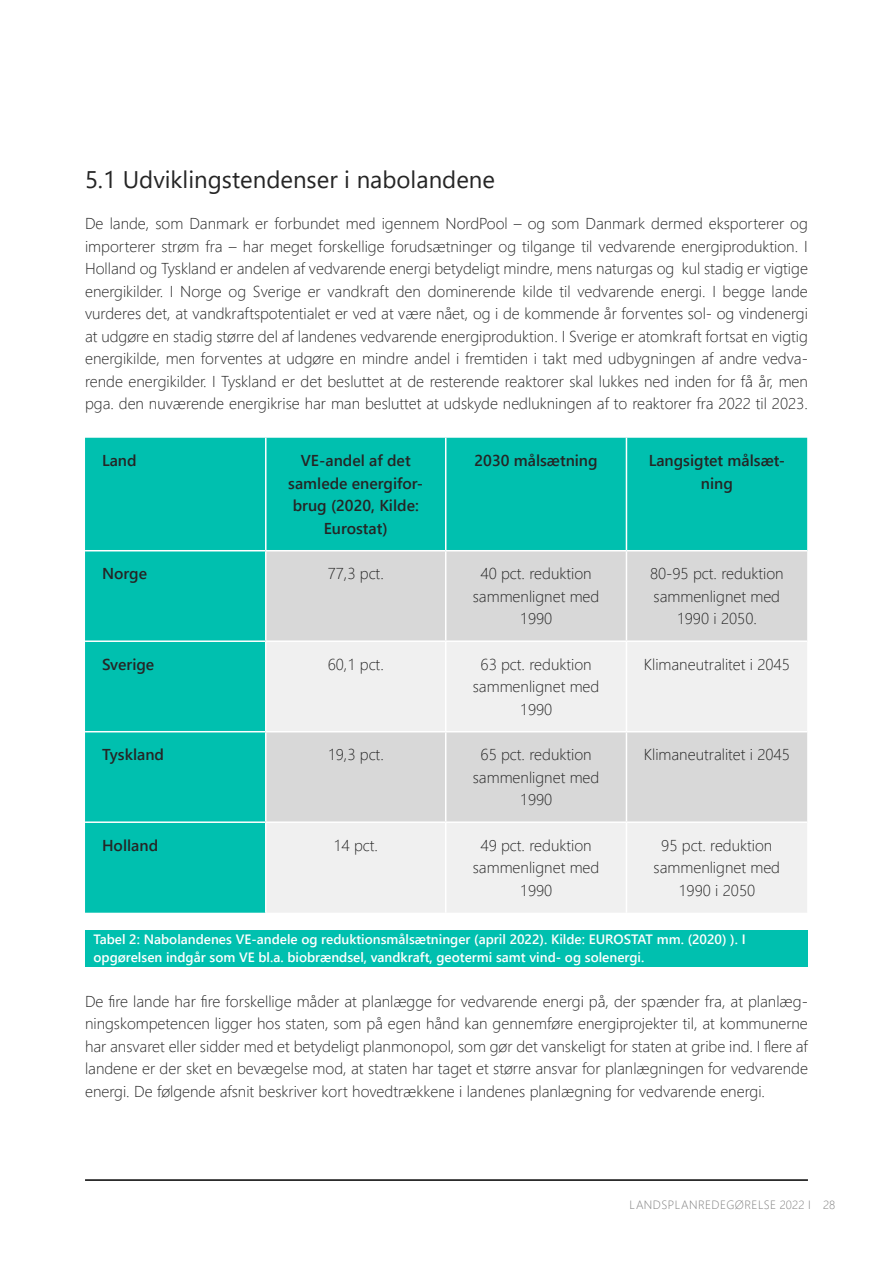
<style>
.page{position:relative;width:893px;height:1263px;background:#fff}
.page>*{position:absolute;margin:0;border:0;box-sizing:border-box;transform-origin:0 0}
.t1{font:24px "Segoe UI";color:#252525}
.t2{font:300 15.75px/22.5px "Segoe UI";color:#252525;text-align:center}
.t3{font:600 15.75px/22.5px "Segoe UI";color:#252525;text-align:center}
.t4{font:600 13.5px/18px "Segoe UI";color:#fff}
.t5{font:300 12px "Segoe UI";letter-spacing:.035em;color:#828282}
</style>
<div class="page">
<div style="left:85px;top:438px;width:722px;height:475px;background:#00c0af"></div>
<div style="left:266px;top:551px;width:541px;height:89px;background:#d8d8d8"></div>
<svg style="left:266px;top:642px;width:541px;height:271px;fill:#f0f0f0"></svg>
<hr style="left:626px;top:438px;width:1px;height:112px;background:#fff">
<hr style="left:626px;top:551px;width:1px;height:89px;background:#fff">
<hr style="left:626px;top:642px;width:1px;height:89px;background:#fff">
<hr style="left:626px;top:732px;width:1px;height:89px;background:#fff">
<hr style="left:626px;top:823px;width:1px;height:90px;background:#fff">
<hr style="left:445px;top:438px;width:1px;height:112px;background:#fff">
<hr style="left:445px;top:551px;width:1px;height:89px;background:#fff">
<hr style="left:445px;top:642px;width:1px;height:89px;background:#fff">
<hr style="left:445px;top:732px;width:1px;height:89px;background:#fff">
<hr style="left:445px;top:823px;width:1px;height:90px;background:#fff">
<hr style="left:265px;top:438px;width:1px;height:112px;background:#fff">
<hr style="left:265px;top:642px;width:1px;height:89px;background:#fff">
<hr style="left:265px;top:732px;width:1px;height:89px;background:#fff">
<hr style="left:265px;top:823px;width:1px;height:90px;background:#fff">
<hr style="left:85px;top:550px;width:181px;height:1px;background:#fff">
<hr style="left:85px;top:640px;width:181px;height:2px;background:#fff">
<hr style="left:85px;top:731px;width:181px;height:1px;background:#fff">
<hr style="left:266px;top:731px;width:180px;height:1px;background:#fff">
<hr style="left:446px;top:731px;width:180px;height:1px;background:#fff">
<hr style="left:626px;top:731px;width:181px;height:1px;background:#fff">
<hr style="left:85px;top:821px;width:181px;height:2px;background:#fff">
<hr style="left:266px;top:821px;width:180px;height:2px;background:#fff">
<hr style="left:446px;top:821px;width:180px;height:2px;background:#fff">
<hr style="left:626px;top:821px;width:181px;height:2px;background:#fff">
<hr style="left:266px;top:550px;width:180px;height:1px;background:#fff">
<hr style="left:265px;top:551px;width:1px;height:89px;background:#fff">
<hr style="left:446px;top:550px;width:180px;height:1px;background:#fff">
<hr style="left:626px;top:550px;width:181px;height:1px;background:#fff">
<hr style="left:266px;top:640px;width:180px;height:2px;background:#fff">
<hr style="left:446px;top:640px;width:180px;height:2px;background:#fff">
<hr style="left:626px;top:640px;width:181px;height:2px;background:#fff">
<div style="left:85px;top:930px;width:723px;height:37px;background:#00c0af"></div>
<hr style="left:85px;top:1179px;width:723px;height:2px;background:#000">
<h1 class="t1" style="left:85px;top:156px;width:412px">5.1 Udviklingstendenser i nabolandene</h1>
<p class="t2" style="left:85px;top:211px;width:724px;text-align:justify">De lande, som Danmark er forbundet med igennem NordPool – og som Danmark dermed eksporterer og importerer strøm fra – har meget forskellige forudsætninger og tilgange til vedvarende energiproduktion. I Holland og Tyskland er andelen af vedvarende energi betydeligt mindre, mens naturgas og kul stadig er vigtige energikilder. I Norge og Sverige er vandkraft den dominerende kilde til vedvarende energi. I begge lande vurderes det, at vandkraftspotentialet er ved at være nået, og i de kommende år forventes sol- og vindenergi at udgøre en stadig større del af landenes vedvarende energiproduktion. I Sverige er atomkraft fortsat en vigtig energikilde, men forventes at udgøre en mindre andel i fremtiden i takt med udbygningen af andre vedva&shy;rende energikilder. I Tyskland er det besluttet at de resterende reaktorer skal lukkes ned inden for få år, men pga. den nuværende energikrise har man besluttet at udskyde nedlukningen af to reaktorer fra 2022 til 2023.</p>
<p class="t3" style="left:102px;top:448px;width:36px">Land</p>
<p class="t3" style="left:288px;top:448px;width:136px">VE-andel af det samlede energifor&shy;brug (2020, Kilde:<br>Eurostat)</p>
<p class="t3" style="left:475px;top:448px;width:125px">2030 målsætning</p>
<p class="t3" style="left:649px;top:448px;width:138px">Langsigtet målsæt&shy;ning</p>
<p class="t3" style="left:102px;top:561px;width:47px">Norge</p>
<p class="t2" style="left:328px;top:561px;width:58px">77,3 pct.</p>
<p class="t2" style="left:473px;top:561px;width:128px">40 pct. reduktion sammenlignet med<br>1990</p>
<p class="t2" style="left:650px;top:561px;width:135px">80-95 pct. reduktion sammenlignet med<br>1990 i 2050.</p>
<p class="t3" style="left:102px;top:652px;width:54px">Sverige</p>
<p class="t2" style="left:328px;top:651px;width:58px">60,1 pct.</p>
<p class="t2" style="left:473px;top:651px;width:128px">63 pct. reduktion sammenlignet med<br>1990</p>
<p class="t2" style="left:644px;top:651px;width:148px">Klimaneutralitet i 2045</p>
<p class="t3" style="left:102px;top:742px;width:63px">Tyskland</p>
<p class="t2" style="left:328px;top:742px;width:58px">19,3 pct.</p>
<p class="t2" style="left:473px;top:742px;width:128px">65 pct. reduktion sammenlignet med<br>1990</p>
<p class="t2" style="left:644px;top:742px;width:148px">Klimaneutralitet i 2045</p>
<p class="t3" style="left:102px;top:833px;width:58px">Holland</p>
<p class="t2" style="left:333px;top:832px;width:46px">14 pct.</p>
<p class="t2" style="left:473px;top:832px;width:128px">49 pct. reduktion sammenlignet med<br>1990</p>
<p class="t2" style="left:654px;top:832px;width:128px">95 pct. reduktion sammenlignet med<br>1990 i 2050</p>
<p class="t4" style="left:94px;top:929px;width:654px">Tabel 2: Nabolandenes VE-andele og reduktionsmålsætninger (april 2022). Kilde: EUROSTAT mm. (2020) ). I opgørelsen indgår som VE bl.a. biobrændsel, vandkraft, geotermi samt vind- og solenergi.</p>
<p class="t2" style="left:85px;top:988px;width:724px;text-align:justify">De fire lande har fire forskellige måder at planlægge for vedvarende energi på, der spænder fra, at planlæg&shy;ningskompetencen ligger hos staten, som på egen hånd kan gennemføre energiprojekter til, at kommunerne har ansvaret eller sidder med et betydeligt planmonopol, som gør det vanskeligt for staten at gribe ind. I flere af landene er der sket en bevægelse mod, at staten har taget et større ansvar for planlægningen for vedvarende energi. De følgende afsnit beskriver kort hovedtrækkene i landenes planlægning for vedvarende energi.</p>
<p class="t5" style="left:630px;top:1193px;width:207px">LANDSPLANREDEGØRELSE 2022 I 28</p>
</div>
